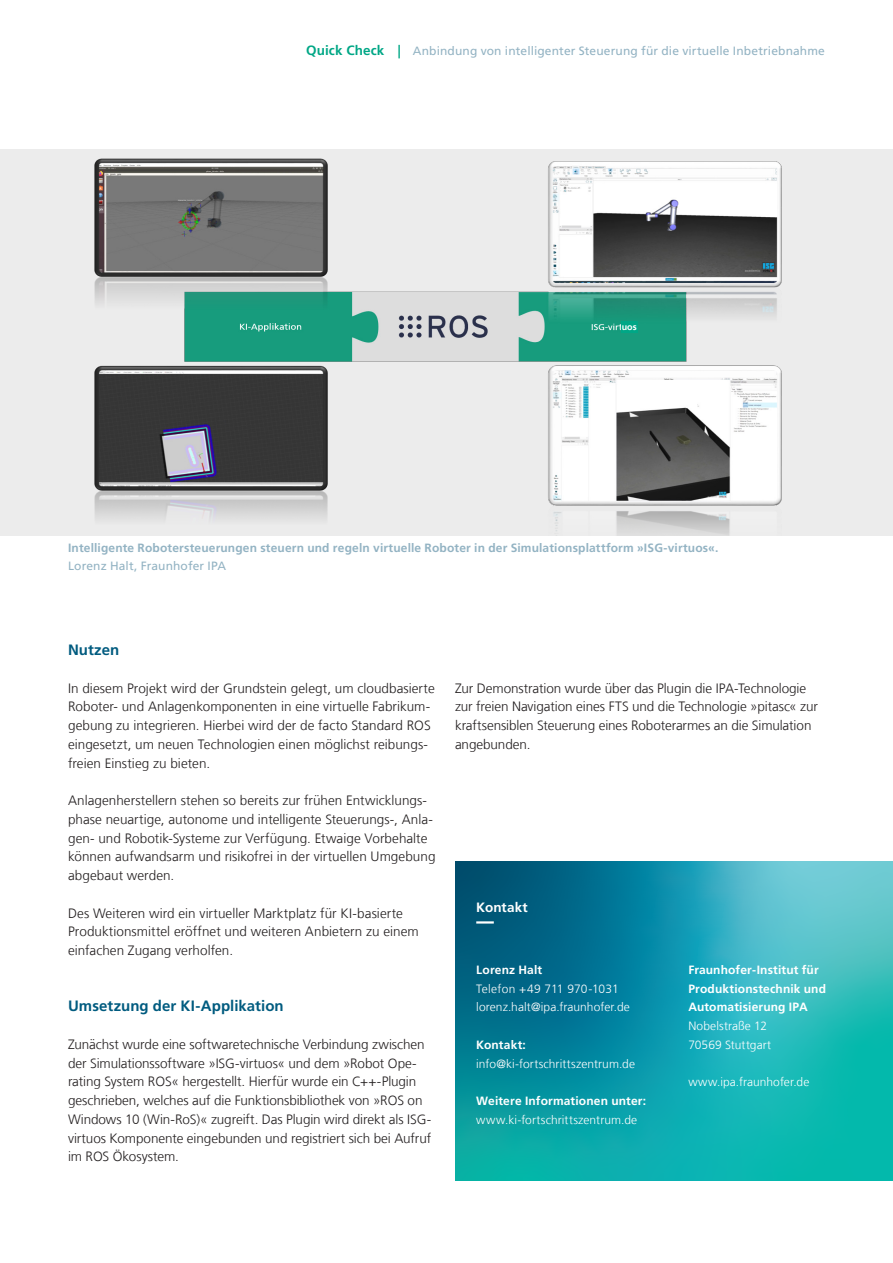
<style>
.page{position:relative;width:893px;height:1263px;background:#fff}
.page>*{position:absolute;margin:0;border:0;box-sizing:border-box;transform-origin:0 0}
.Zwischenueberschrift{font:700 15px "Frutiger LT Com";letter-spacing:.005em;color:#005b7f}
.Fliesstext_9_12_5_sc{font:300 13.5px/18.8px "Frutiger LT Com";color:#231f20}
.Infokasten_klein_Ube{font:700 13.5px "Frutiger LT Com";letter-spacing:.005em;color:#fff}
.Infokasten_klein_Fli{font:300 12px "Frutiger LT Com";letter-spacing:.01em;color:#fff}
.Infokasten_klein_Fli-2{font:700 12px/18.8px "Frutiger LT Com";letter-spacing:.01em;color:#fff}
.Bildtext_Marginal_8{font:700 12px "Frutiger LT Com";letter-spacing:.01em;color:#93b3c3}
.Kolumnentitel_rechts{font:12px "Frutiger LT Com";letter-spacing:.01em;color:#93b3c3}
.Bildtext_Marginal_8-2{font:12px "Frutiger LT Com";letter-spacing:.01em;color:#93b3c3}
.t1{font:700 9px "Frutiger";color:#fff}
.s1{font-weight:700;font-size:13.5px;color:#00a786}
</style>
<div class="page">
<div style="left:0;top:149px;width:893px;height:387px;background:#ececec"></div>
<img style="left:94px;top:159px;width:688px;height:377px">
<div style="left:622px;top:322px;width:16px;height:11px;background:#00a786"></div>
<svg style="left:455px;top:861px;width:438px;height:319px;background:#169eaa"></svg>
<svg style="left:476px;top:921px;width:342px;height:2px"></svg>
<p class="Kolumnentitel_rechts" style="left:306px;top:44px;width:520px"><span class="s1">Quick Check |</span> Anbindung von intelligenter Steuerung für die virtuelle Inbetriebnahme</p>
<p class="t1" style="left:622px;top:322px;width:16px">uos</p>
<p class="Bildtext_Marginal_8" style="left:68px;top:540px;width:652px">Intelligente Robotersteuerungen steuern und regeln virtuelle Roboter in der Simulationsplattform »ISG-virtuos«.</p>
<p class="Bildtext_Marginal_8-2" style="left:68px;top:559px;width:160px">Lorenz Halt, Fraunhofer IPA</p>
<p class="Zwischenueberschrift" style="left:68px;top:641px;width:53px">Nutzen</p>
<p class="Fliesstext_9_12_5_sc" style="left:68px;top:679px;width:368px">In diesem Projekt wird der Grundstein gelegt, um cloudbasierte Roboter- und Anlagenkomponenten in eine virtuelle Fabrikum&shy;gebung zu integrieren. Hierbei wird der de facto Standard ROS eingesetzt, um neuen Technologien einen möglichst reibungs&shy;freien Einstieg zu bieten.</p>
<p class="Fliesstext_9_12_5_sc" style="left:68px;top:791px;width:369px">Anlagenherstellern stehen so bereits zur frühen Entwicklungs&shy;phase neuartige, autonome und intelligente Steuerungs-, Anla&shy;gen- und Robotik-Systeme zur Verfügung. Etwaige Vorbehalte können aufwandsarm und risikofrei in der virtuellen Umgebung abgebaut werden.</p>
<p class="Fliesstext_9_12_5_sc" style="left:68px;top:904px;width:352px">Des Weiteren wird ein virtueller Marktplatz für KI-basierte<br>Produktionsmittel eröffnet und weiteren Anbietern zu einem einfachen Zugang verholfen.</p>
<p class="Zwischenueberschrift" style="left:68px;top:997px;width:217px">Umsetzung der KI-Applikation</p>
<p class="Fliesstext_9_12_5_sc" style="left:68px;top:1035px;width:365px">Zunächst wurde eine softwaretechnische Verbindung zwischen der Simulationssoftware »ISG-virtuos« und dem »Robot Ope&shy;rating System ROS« hergestellt. Hierfür wurde ein C++-Plugin geschrieben, welches auf die Funktionsbibliothek von »ROS on Windows 10 (Win-RoS)« zugreift. Das Plugin wird direkt als ISG&shy;virtuos Komponente eingebunden und registriert sich bei Aufruf im ROS Ökosystem.</p>
<p class="Fliesstext_9_12_5_sc" style="left:455px;top:679px;width:364px">Zur Demonstration wurde über das Plugin die IPA-Technologie zur freien Navigation eines FTS und die Technologie »pitasc« zur kraftsensiblen Steuerung eines Roboterarmes an die Simulation angebunden.</p>
<p class="Infokasten_klein_Ube" style="left:476px;top:900px;width:53px">Kontakt</p>
<p class="Infokasten_klein_Fli-2" style="left:476px;top:960px;width:67px">Lorenz Halt</p>
<p class="Infokasten_klein_Fli" style="left:476px;top:981px;width:144px">Telefon +49 711 970-1031</p>
<p class="Infokasten_klein_Fli" style="left:476px;top:1000px;width:155px">lorenz.halt@ipa.fraunhofer.de</p>
<p class="Infokasten_klein_Fli-2" style="left:476px;top:1035px;width:51px">Kontakt:</p>
<p class="Infokasten_klein_Fli" style="left:476px;top:1056px;width:160px">info@ki-fortschrittszentrum.de</p>
<p class="Infokasten_klein_Fli-2" style="left:476px;top:1092px;width:171px">Weitere Informationen unter:</p>
<p class="Infokasten_klein_Fli" style="left:476px;top:1113px;width:162px">www.ki-fortschrittszentrum.de</p>
<p class="Infokasten_klein_Fli-2" style="left:688px;top:960px;width:139px">Fraunhofer-Institut für<br>Produktionstechnik und<br>Automatisierung IPA</p>
<p class="Infokasten_klein_Fli" style="left:688px;top:1019px;width:80px">Nobelstraße 12</p>
<p class="Infokasten_klein_Fli" style="left:688px;top:1038px;width:84px">70569 Stuttgart</p>
<p class="Infokasten_klein_Fli" style="left:688px;top:1075px;width:123px">www.ipa.fraunhofer.de</p>
</div>
